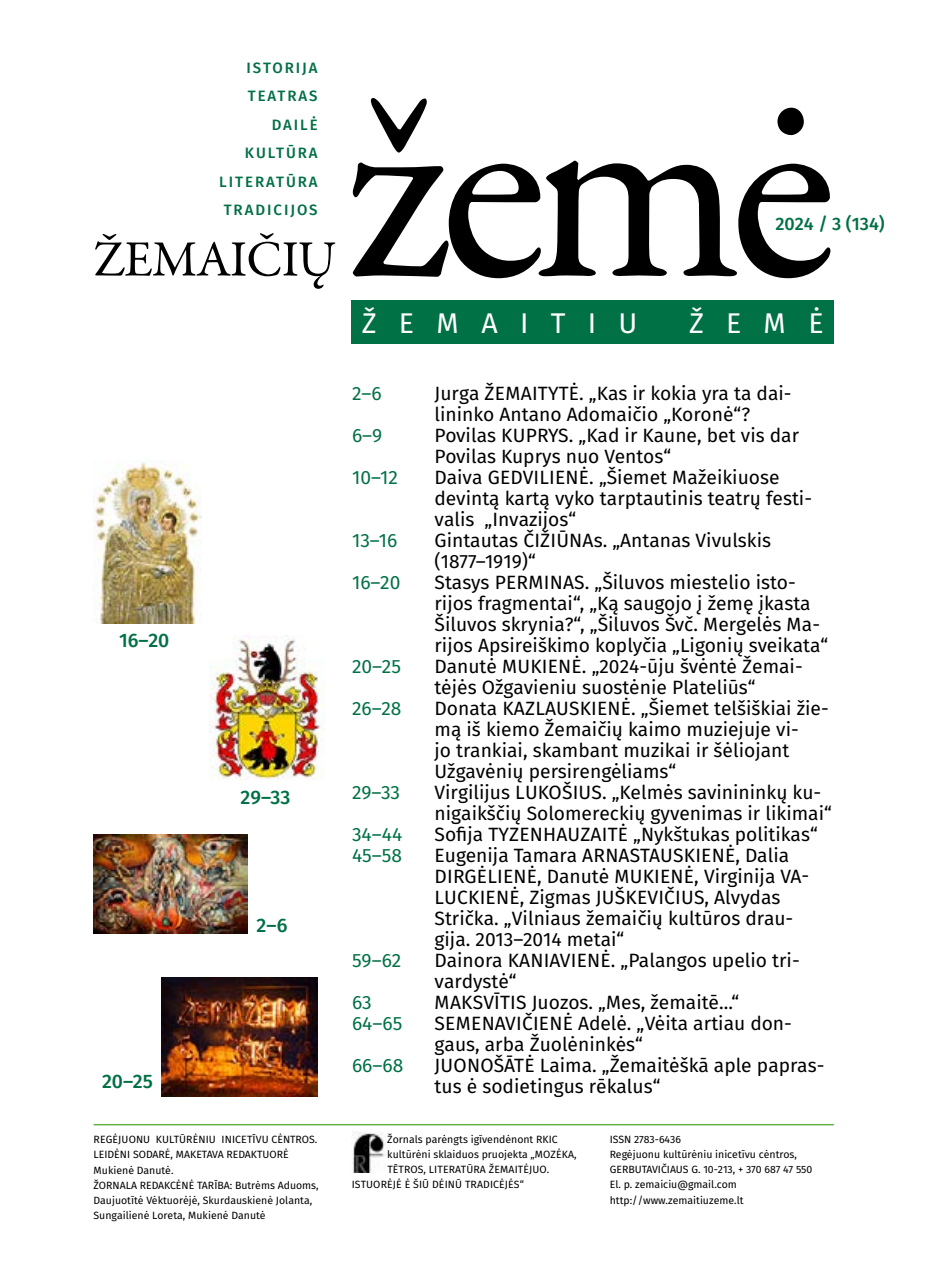
<style>
.page{position:relative;width:936px;height:1276px;background:#fff}
.page>*{position:absolute;margin:0;border:0;box-sizing:border-box;transform-origin:0 0}
.t1{font:277.2px "Garamond Premr Pro";color:#000}
.t2{font:51px "Garamond Premr Pro";letter-spacing:-.02em;color:#000}
.t3{font:28.5px "Fira Sans";letter-spacing:.78em;color:#fff}
.t4{font:500 19.5px "Fira Sans";color:#007045}
.t5{font:19.2px/21px "Fira Sans";color:#000}
.t6{font:19.2px "Fira Sans";color:#007045}
.t7{font:500 18px "Fira Sans";color:#007045}
.t8{font:500 15px/28.5px "Fira Sans";letter-spacing:.13em;color:#007045;text-align:right}
.t9{font:10.5px/15px "Fira Sans";color:#000}
</style>
<div class="page">
<div style="left:351px;top:301px;width:482px;height:43px;background:#007045"></div>
<hr style="left:94px;top:1124px;width:739px;height:1px;background:#65b245">
<img style="left:353px;top:1132px;width:32px;height:40px">
<img style="left:94px;top:834px;width:153px;height:99px">
<img style="left:162px;top:977px;width:155px;height:119px">
<img style="left:94px;top:460px;width:107px;height:163px">
<img style="left:210px;top:636px;width:115px;height:144px">
<p class="t8" style="left:219px;top:54px;width:100px">ISTORIJA<br>TEATRAS<br>DAILĖ<br>KULTŪRA<br>LITERATŪRA<br>TRADICIJOS</p>
<h2 class="t2" style="left:94px;top:228px;width:244px">ŽEMAIČIŲ</h2>
<h1 class="t1" style="left:345px;top:21px;width:494px">žemė</h1>
<p class="t7" style="left:775px;top:211px;width:111px">2024 / 3 (134)</p>
<h3 class="t3" style="left:362px;top:303px;width:277px">ŽEMAITIU</h3>
<h3 class="t3" style="left:689px;top:303px;width:136px">ŽEMĖ</h3>
<p class="t4" style="left:119px;top:626px;width:52px">16–20</p>
<p class="t4" style="left:102px;top:1068px;width:52px">20–25</p>
<p class="t4" style="left:240px;top:784px;width:51px">29–33</p>
<p class="t4" style="left:257px;top:911px;width:32px">2–6</p>
<p class="t6" style="left:352px;top:379px;width:31px">2–6</p>
<p class="t5" style="left:434px;top:384px;width:358px">Jurga ŽEMAITYTĖ. „Kas ir kokia yra ta dai&shy;lininko Antano Adomaičio „Koronė“?</p>
<p class="t6" style="left:352px;top:421px;width:32px">6–9</p>
<p class="t5" style="left:434px;top:426px;width:366px">Povilas KUPRYS. „Kad ir Kaune, bet vis dar<br>Povilas Kuprys nuo Ventos“</p>
<p class="t6" style="left:352px;top:463px;width:47px">10–12</p>
<p class="t5" style="left:434px;top:468px;width:379px">Daiva GEDVILIENĖ. „Šiemet Mažeikiuose devintą kartą vyko tarptautinis teatrų festi&shy;valis „Invazijos“</p>
<p class="t6" style="left:352px;top:526px;width:47px">13–16</p>
<p class="t5" style="left:434px;top:531px;width:338px">Gintautas ČIŽIŪNAs. „Antanas Vivulskis (1877–1919)“</p>
<p class="t6" style="left:352px;top:568px;width:50px">16–20</p>
<p class="t5" style="left:434px;top:573px;width:395px">Stasys PERMINAS. „Šiluvos miestelio isto&shy;rijos fragmentai“, „Ką saugojo į žemę įkasta Šiluvos skrynia?“, „Šiluvos Švč. Mergelės Ma&shy;rijos Apsireiškimo koplyčia „Ligonių sveikata“</p>
<p class="t6" style="left:352px;top:653px;width:50px">20–25</p>
<p class="t5" style="left:434px;top:657px;width:369px">Danutė MUKIENĖ. „2024-ūju švėntė Žemai&shy;tėjės Ožgavieniu suostėnie Plateliūs“</p>
<p class="t6" style="left:352px;top:695px;width:51px">26–28</p>
<p class="t5" style="left:434px;top:699px;width:396px">Donata KAZLAUSKIENĖ. „Šiemet telšiškiai žie&shy;mą iš kiemo Žemaičių kaimo muziejuje vi-<br>jo trankiai, skambant muzikai ir šėliojant Užgavėnių persirengėliams“</p>
<p class="t6" style="left:352px;top:779px;width:50px">29–33</p>
<p class="t5" style="left:434px;top:783px;width:399px">Virgilijus LUKOŠIUS. „Kelmės savinininkų ku&shy;nigaikščių Solomereckių gyvenimas ir likimai“</p>
<p class="t6" style="left:352px;top:821px;width:52px">34–44</p>
<p class="t5" style="left:434px;top:825px;width:385px">Sofija TYZENHAUZAITĖ „Nykštukas politikas“</p>
<p class="t6" style="left:352px;top:842px;width:52px">45–58</p>
<p class="t5" style="left:434px;top:846px;width:376px">Eugenija Tamara ARNASTAUSKIENĖ, Dalia DIRGĖLIENĖ, Danutė MUKIENĖ, Virginija VA-LUCKIENĖ, Zigmas JUŠKEVIČIUS, Alvydas Strička. „Vilniaus žemaičių kultūros drau&shy;gija. 2013–2014 metai“</p>
<p class="t6" style="left:352px;top:947px;width:51px">59–62</p>
<p class="t5" style="left:434px;top:951px;width:367px">Dainora KANIAVIENĖ. „Palangos upelio tri&shy;vardystė“</p>
<p class="t6" style="left:352px;top:989px;width:21px">63</p>
<p class="t5" style="left:434px;top:993px;width:306px">MAKSVĪTIS Juozos. „Mes, žemaitē...“</p>
<p class="t6" style="left:352px;top:1010px;width:52px">64–65</p>
<p class="t5" style="left:434px;top:1014px;width:359px">SEMENAVIČIENĖ Adelė. „Vėita artiau don&shy;gaus, arba Žuolėninkės“</p>
<p class="t6" style="left:352px;top:1052px;width:53px">66–68</p>
<p class="t5" style="left:434px;top:1056px;width:391px">JUONOŠĀTĖ Laima. „Žemaitėškā aple papras&shy;tus ė sodietingus rēkalus“</p>
<p class="t9" style="left:387px;top:1133px;width:172px">Žornals parėngts igĪvendėnont RKIC</p>
<p class="t9" style="left:387px;top:1148px;width:191px">kultūrėni sklaiduos pruojekta „MOZĖKA,</p>
<p class="t9" style="left:387px;top:1163px;width:163px">TĒTROS, LITERATŪRA ŽEMAITĖJUO.</p>
<p class="t9" style="left:352px;top:1178px;width:174px">ISTUORĖJĖ Ė ŠIŪ DĖINŪ TRADICĖJĖS“</p>
<p class="t9" style="left:94px;top:1133px;width:226px">REGĖJUONU KULTŪRĖNIU INICETĪVU CĖNTROS.<br>LEIDĖNI SODARĖ, MAKETAVA REDAKTUORĖ Mukienė Danutė.<br>ŽORNALA REDAKCĖNĖ TARĪBA: Butrėms Aduoms, DaujuotĪtė Vėktuorėjė, Skurdauskienė Jolanta, Sungailienė Loreta, Mukienė Danutė</p>
<p class="t9" style="left:609px;top:1133px;width:204px">ISSN 2783-6436<br>Regėjuonu kultūrėniu inicetīvu cėntros,<br>GERBUTAVIČIAUS G. 10-213, + 370 687 47 550<br>El. p. zemaiciu@gmail.com http://www.zemaitiuzeme.lt</p>
</div>
